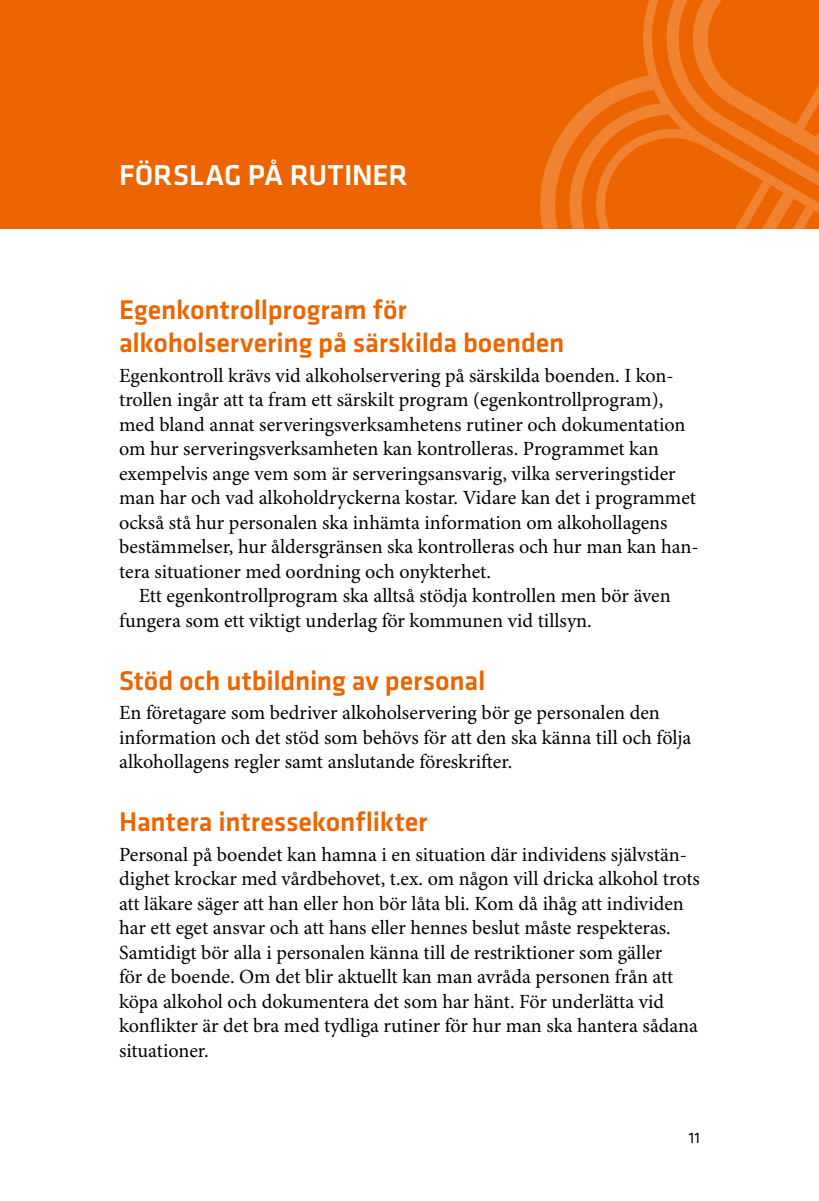
<style>
.page{position:relative;width:819px;height:1201px;background:#fff}
.page>*{position:absolute;margin:0;border:0;box-sizing:border-box;transform-origin:0 0}
.t1{font:500 29.75px "Klavika";letter-spacing:-.005em;color:#fff}
.t2{font:500 28px/33.2px "Klavika";letter-spacing:-.005em;color:#ec6500}
.t3{font:20.12px/24.5px "Minion Pro";color:#000}
.t4{font:15.75px "Klavika";color:#000}
</style>
<div class="page">
<div style="left:0;top:0;width:819px;height:228px;background:#ec6500"></div>
<svg style="left:521px;top:127px;width:45px;height:102px"></svg>
<svg style="left:566px;top:100px;width:27px;height:129px"></svg>
<svg style="left:593px;top:0;width:226px;height:229px"></svg>
<h1 class="t1" style="left:119px;top:158px;width:290px">FÖRSLAG PÅ RUTINER</h1>
<h2 class="t2" style="left:119px;top:293px;width:446px">Egenkontrollprogram för alkoholservering på särskilda boenden</h2>
<p class="t3" style="left:119px;top:363px;width:581px">Egenkontroll krävs vid alkoholservering på särskilda boenden. I kon&shy;trollen ingår att ta fram ett särskilt program (egenkontrollprogram), med bland annat serveringsverksamhetens rutiner och dokumentation om hur serveringsverksamheten kan kontrolleras. Programmet kan exempelvis ange vem som är serveringsansvarig, vilka serveringstider man har och vad alkoholdryckerna kostar. Vidare kan det i programmet också stå hur personalen ska inhämta information om alkohollagens bestämmelser, hur åldersgränsen ska kontrolleras och hur man kan han&shy;tera situationer med oordning och onykterhet.</p>
<p class="t3" style="left:119px;top:584px;width:553px;text-indent:20px">Ett egenkontrollprogram ska alltså stödja kontrollen men bör även fungera som ett viktigt underlag för kommunen vid tillsyn.</p>
<h2 class="t2" style="left:119px;top:664px;width:368px">Stöd och utbildning av personal</h2>
<p class="t3" style="left:119px;top:701px;width:573px">En företagare som bedriver alkoholservering bör ge personalen den information och det stöd som behövs för att den ska känna till och följa alkohollagens regler samt anslutande föreskrifter.</p>
<h2 class="t2" style="left:119px;top:805px;width:310px">Hantera intressekonflikter</h2>
<p class="t3" style="left:119px;top:842px;width:582px">Personal på boendet kan hamna i en situation där individens självstän&shy;dighet krockar med vårdbehovet, t.ex. om någon vill dricka alkohol trots att läkare säger att han eller hon bör låta bli. Kom då ihåg att individen har ett eget ansvar och att hans eller hennes beslut måste respekteras.<br>Samtidigt bör alla i personalen känna till de restriktioner som gäller<br>för de boende. Om det blir aktuellt kan man avråda personen från att köpa alkohol och dokumentera det som har hänt. För underlätta vid konflikter är det bra med tydliga rutiner för hur man ska hantera sådana situationer.</p>
<p class="t4" style="left:688px;top:1129px;width:12px">11</p>
</div>
